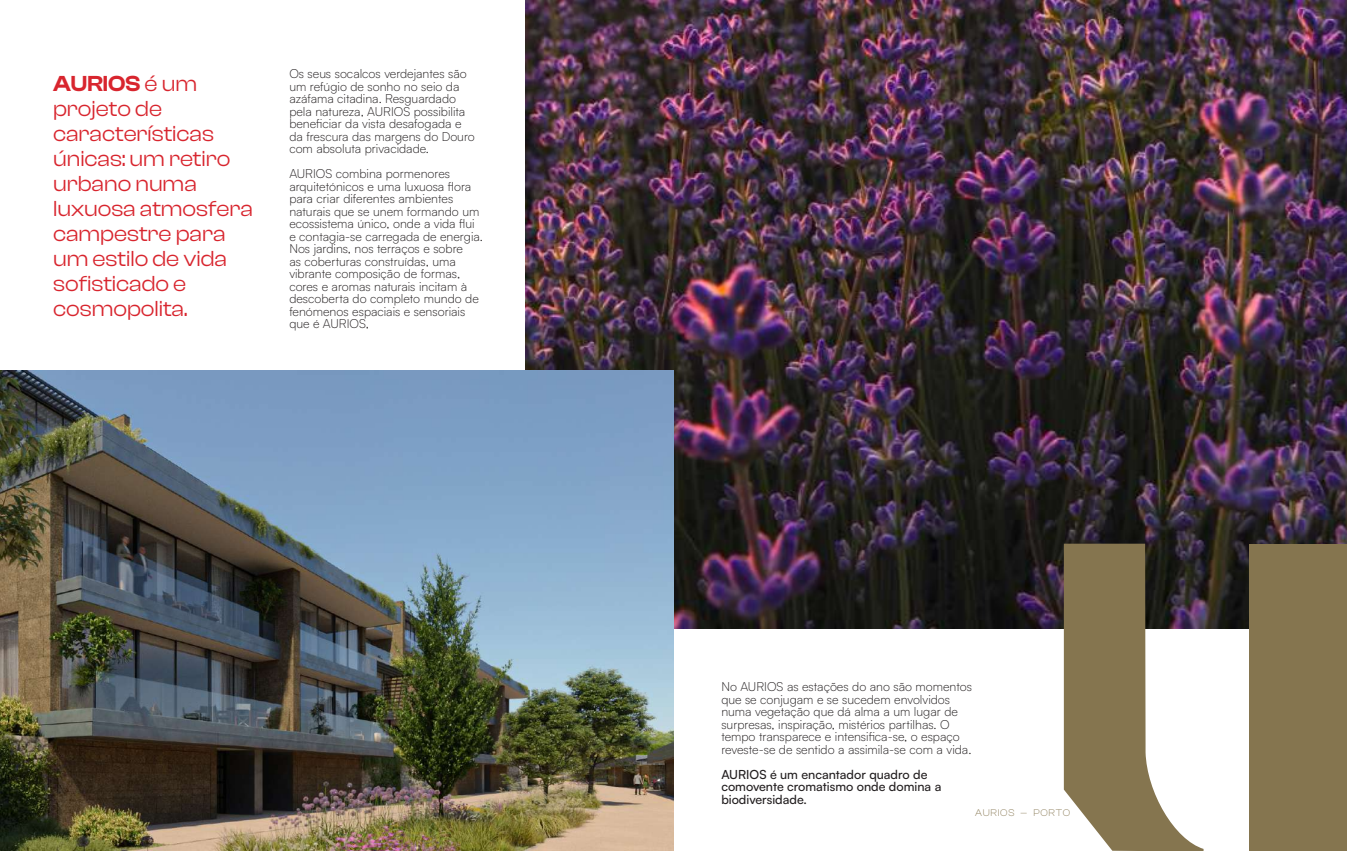
<style>
.page{position:relative;width:1347px;height:851px;background:#fff}
.page>*{position:absolute;margin:0;border:0;box-sizing:border-box;transform-origin:0 0}
.t1{font:22.5px/25px "Clash Display";color:#d8252e}
.t2{font:300 12.5px/12.5px "Satoshi";color:#231f20}
.t3{font:500 12.5px/12.5px "Satoshi";color:#231f20}
.t4{font:300 10px "Clash Display";letter-spacing:.075em;color:#85754f}
.s1{font-weight:600}
</style>
<div class="page">
<img style="left:525px;top:0;width:821px;height:628px">
<div style="left:1249px;top:543px;width:97px;height:307px;background:#85754f"></div>
<svg style="left:1063px;top:543px;width:140px;height:307px"></svg>
<img style="left:0;top:371px;width:673px;height:479px">
<h1 class="t1" style="left:53px;top:70px;width:201px"><span class="s1">AURIOS</span> é um projeto de características únicas: um retiro urbano numa luxuosa atmosfera campestre para um estilo de vida sofisticado e cosmopolita.</h1>
<p class="t2" style="left:289px;top:67px;width:187px">Os seus socalcos verdejantes são um refúgio de sonho no seio da azáfama citadina. Resguardado pela natureza, AURIOS possibilita beneficiar da vista desafogada e da frescura das margens do Douro com absoluta privacidade.</p>
<p class="t2" style="left:289px;top:167px;width:195px">AURIOS combina pormenores arquitetónicos e uma luxuosa flora para criar diferentes ambientes naturais que se unem formando um ecossistema único, onde a vida flui e contagia-se carregada de energia.<br>Nos jardins, nos terraços e sobre<br>as coberturas construídas, uma vibrante composição de formas, cores e aromas naturais incitam à descoberta do completo mundo de fenómenos espaciais e sensoriais que é AURIOS,</p>
<p class="t2" style="left:721px;top:680px;width:252px">No AURIOS as estações do ano são momentos que se conjugam e se sucedem envolvidos numa vegetação que dá alma a um lugar de surpresas, inspiração, mistérios partilhas. O tempo transparece e intensifica-se, o espaço reveste-se de sentido a assimila-se com a vida.</p>
<p class="t3" style="left:721px;top:767px;width:221px">AURIOS é um encantador quadro de comovente cromatismo onde domina a biodiversidade.</p>
<p class="t4" style="left:975px;top:807px;width:97px">AURIOS — PORTO</p>
</div>
